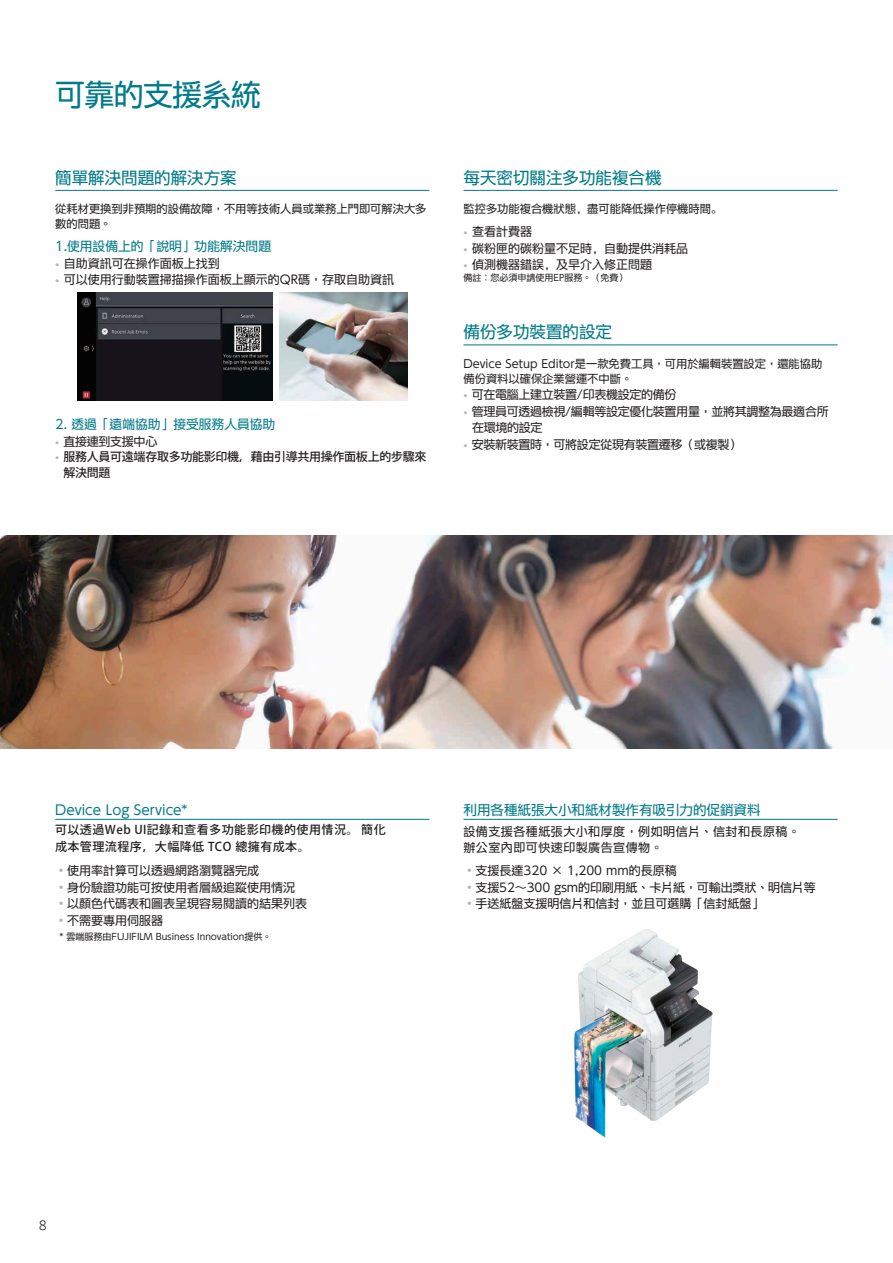
<style>
.page{position:relative;width:893px;height:1263px;background:#fff}
.page>*{position:absolute;margin:0;border:0;box-sizing:border-box;transform-origin:0 0}
.t1{font:30px "UD Shin Go Std TC";letter-spacing:-.025em;color:#007a89}
.t2{font:16.5px "UD Shin Go Std TC";color:#007a89}
.t3{font:16.5px "UD Shin Go SC Gbe";color:#007a89}
.t4{font:13.5px "UD Shin Go Std TC";color:#007a89}
.t5{font:12.75px "UD Shin Go Std TC";color:#007a89}
.t6{font:300 12.75px "Clarimo UDPE";color:#231f20}
.t7{font:12px/16.5px "UD Shin Go Std TC";color:#231f20}
.t8{font:12px/16.5px "UD Shin Go Std TC";letter-spacing:-.025em;color:#231f20}
.t9{font:500 12px/16.5px "Koz Go Pr 6 N";letter-spacing:.035em;color:#231f20}
.t10{font:12px/16.5px "UD Shin Go Std TC";letter-spacing:.04em;color:#231f20}
.t11{font:12px "UD Shin Go SC Gbe";color:#231f20}
.t12{font:500 12px/16.5px "Koz Go Pr 6 N";letter-spacing:-.025em;color:#231f20}
.t13{font:11.25px/15px "UD Shin Go Std TC";color:#231f20}
.t14{font:11.25px "UD Shin Go SC Gbe";color:#231f20}
.t15{font:9px "UD Shin Go Std TC";color:#231f20}
.s1{font-family:"Clarimo UDPE";font-weight:600;font-size:9px;color:#b3b5b8}
.s2{font-family:"UD Shin Go Std TC";font-weight:400}
.s3{color:#b3b5b8}
</style>
<div class="page">
<img style="left:0;top:536px;width:893px;height:212px">
<hr style="left:463px;top:819px;width:375px;height:1px;background:#007a89">
<hr style="left:55px;top:819px;width:374px;height:1px;background:#007a89">
<img style="left:574px;top:929px;width:138px;height:208px">
<hr style="left:55px;top:190px;width:374px;height:1px;background:#007a89">
<img style="left:280px;top:293px;width:127px;height:107px">
<img style="left:77px;top:293px;width:195px;height:107px">
<hr style="left:463px;top:190px;width:375px;height:1px;background:#007a89">
<hr style="left:463px;top:345px;width:375px;height:1px;background:#007a89">
<h1 class="t1" style="left:55px;top:73px;width:207px">可靠的支援系統</h1>
<h2 class="t3" style="left:55px;top:168px;width:183px">簡單解決問題的解決方案</h2>
<p class="t13" style="left:55px;top:201px;width:373px">從耗材更換到非預期的設備故障，不用等技術人員或業務上門即可解決大多數的問題。</p>
<p class="t5" style="left:55px;top:237px;width:217px">1.使用設備上的「說明」功能解決問題</p>
<p class="t7" style="left:55px;top:254px;width:166px"><span class="s1">•</span> 自助資訊可在操作面板上找到</p>
<p class="t7" style="left:55px;top:271px;width:340px"><span class="s1">•</span> 可以使用行動裝置掃描操作面板上顯示的QR碼，存取自助資訊</p>
<p class="t5" style="left:55px;top:415px;width:222px">2. 透過「遠端協助」接受服務人員協助</p>
<p class="t8" style="left:55px;top:432px;width:104px"><span class="s1">•</span> 直接連到支援中心</p>
<p class="t12" style="left:63px;top:449px;width:365px;text-indent:-8px"><span class="s1">•</span> 服務人員可遠端存取多功能影印機，藉由引導共用操作面板上的步驟來解決問題</p>
<h2 class="t2" style="left:463px;top:166px;width:199px">每天密切關注多功能複合機</h2>
<p class="t14" style="left:463px;top:202px;width:260px">監控多功能複合機狀態，盡可能降低操作停機時間。</p>
<p class="t11" style="left:463px;top:224px;width:70px"><span class="s1">•</span> 查看計費器</p>
<p class="t11" style="left:463px;top:241px;width:226px"><span class="s1">•</span> 碳粉匣的碳粉量不足時，自動提供消耗品</p>
<p class="t11" style="left:463px;top:257px;width:190px"><span class="s1">•</span> 偵測機器錯誤，及早介入修正問題</p>
<p class="t15" style="left:463px;top:271px;width:165px">備註︰您必須申請使用EP服務。（免費）</p>
<h2 class="t2" style="left:463px;top:320px;width:150px">備份多功裝置的設定</h2>
<p class="t13" style="left:463px;top:356px;width:360px">Device Setup Editor是一款免費工具，可用於編輯裝置設定，還能協助備份資料以確保企業營運不中斷。</p>
<p class="t8" style="left:463px;top:386px;width:215px"><span class="s1">•</span> 可在電腦上建立裝置/印表機設定的備份</p>
<p class="t8" style="left:472px;top:403px;width:358px;text-indent:-9px"><span class="s1">•</span> 管理員可透過檢視/編輯等設定優化裝置用量，並將其調整為最適合所在環境的設定</p>
<p class="t8" style="left:463px;top:436px;width:279px"><span class="s1">•</span> 安裝新裝置時，可將設定從現有裝置遷移（或複製）</p>
<p class="t4" style="left:55px;top:800px;width:134px">Device Log Service*</p>
<p class="t9" style="left:55px;top:822px;width:332px">可以透過Web UI記錄和<span class="s2">查</span>看多功能影印機的使用情況。簡化成本管理流程序，大幅降低 TCO 總擁有成本。</p>
<p class="t7" style="left:55px;top:862px;width:254px"><span class="s3">‧</span>使用率計算可以透過網路瀏覽器完成<br><span class="s3">‧</span>身份驗證功能可按使用者層級追蹤使用情況<span class="s3">‧</span>以顏色代碼表和圖表呈現容易閱讀的結果列表<span class="s3">‧</span>不需要專用伺服器</p>
<p class="t15" style="left:60px;top:930px;width:213px">* 雲端服務由FUJIFILM Business Innovation提供。</p>
<p class="t4" style="left:463px;top:800px;width:298px">利用各種紙張大小和紙材製作有吸引力的促銷資料</p>
<p class="t10" style="left:463px;top:822px;width:338px">設備支援各種紙張大小和厚度，例如明信片、信封和長原稿。辦公室內即可快速印製廣告宣傳物。</p>
<p class="t7" style="left:463px;top:862px;width:354px"><span class="s3">‧</span>支援長達320 × 1,200 mm的長原稿<br><span class="s3">‧</span>支援52∼300 gsm的印刷用紙、卡片紙，可輸出獎狀、明信片等<span class="s3">‧</span>手送紙盤支援明信片和信封，並且可選購「信封紙盤」</p>
<p class="t6" style="left:39px;top:1215px;width:10px">8</p>
</div>
